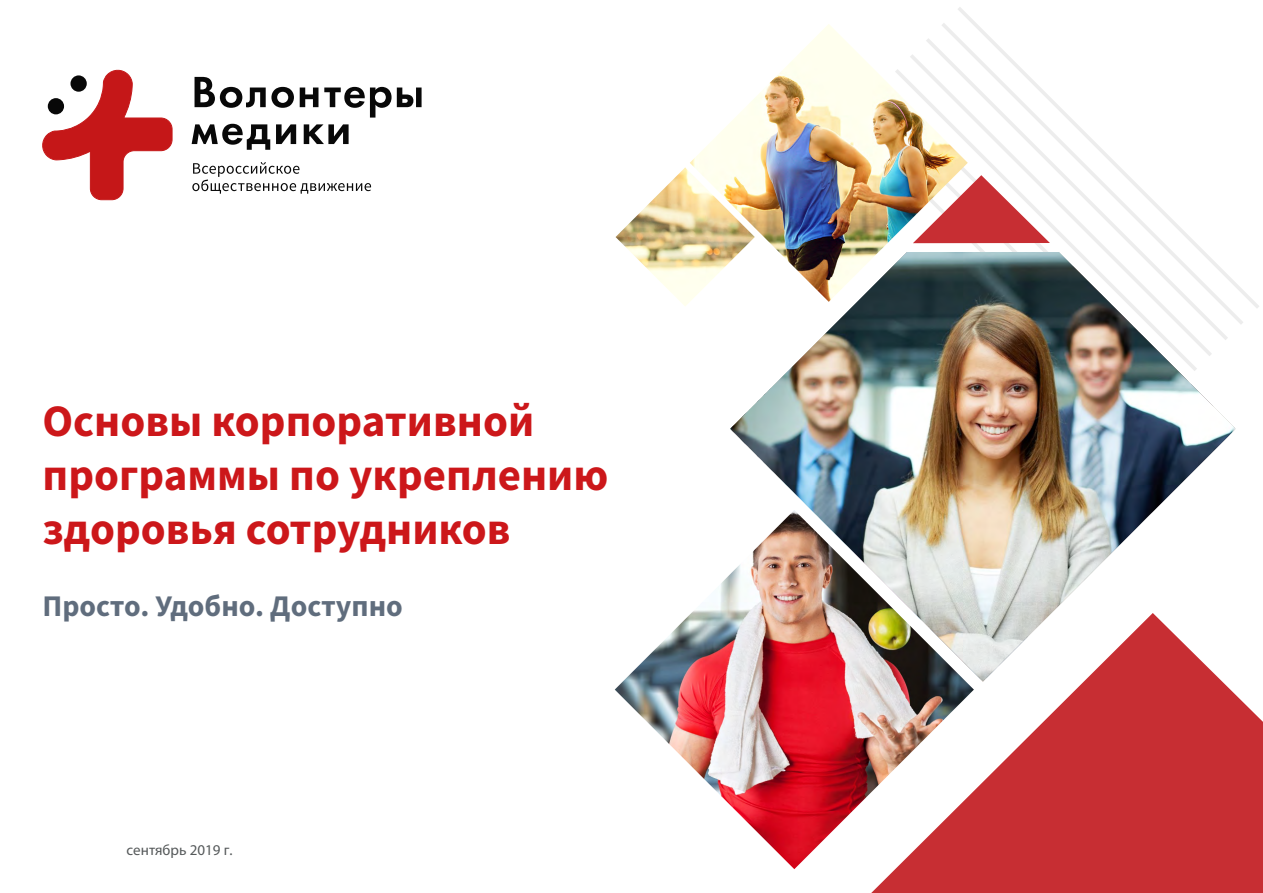
<style>
.page{position:relative;width:1263px;height:893px;background:#fff}
.page>*{position:absolute;margin:0;border:0;box-sizing:border-box;transform-origin:0 0}
.t1{font:700 45px/54px "Source Sans Pro";color:#cc171a}
.t2{font:700 30px "Source Sans Pro";color:#606d7d}
.t3{font:15px "Myriad Pro";color:#55595a}
</style>
<div class="page">
<svg style="left:871px;top:682px;width:392px;height:211px;background:#cd4549"></svg>
<svg style="left:943px;top:19px;width:304px;height:305px"></svg>
<img style="left:730px;top:252px;width:505px;height:430px">
<img style="left:615px;top:510px;width:359px;height:359px">
<img style="left:690px;top:24px;width:278px;height:278px">
<img style="left:615px;top:167px;width:140px;height:140px">
<svg style="left:913px;top:175px;width:137px;height:68px"></svg>
<svg style="left:195px;top:77px;width:99px;height:31px"></svg>
<svg style="left:300px;top:88px;width:18px;height:19px"></svg>
<svg style="left:324px;top:87px;width:98px;height:31px"></svg>
<svg style="left:192px;top:124px;width:78px;height:26px"></svg>
<svg style="left:276px;top:124px;width:20px;height:20px"></svg>
<svg style="left:304px;top:124px;width:45px;height:20px"></svg>
<svg style="left:192px;top:162px;width:179px;height:32px"></svg>
<svg style="left:42px;top:69px;width:130px;height:131px"></svg>
<div style="left:70px;top:75px;width:17px;height:17px;background:#080808;border-radius:50%"></div>
<div style="left:48px;top:98px;width:16px;height:16px;background:#080808;border-radius:50%"></div>
<p class="t1" style="left:43px;top:394px;width:567px">Основы корпоративной программы по укреплению здоровья сотрудников</p>
<p class="t2" style="left:43px;top:585px;width:362px">Просто. Удобно. Доступно</p>
<p class="t3" style="left:127px;top:840px;width:107px">сентябрь 2019 г.</p>
</div>
